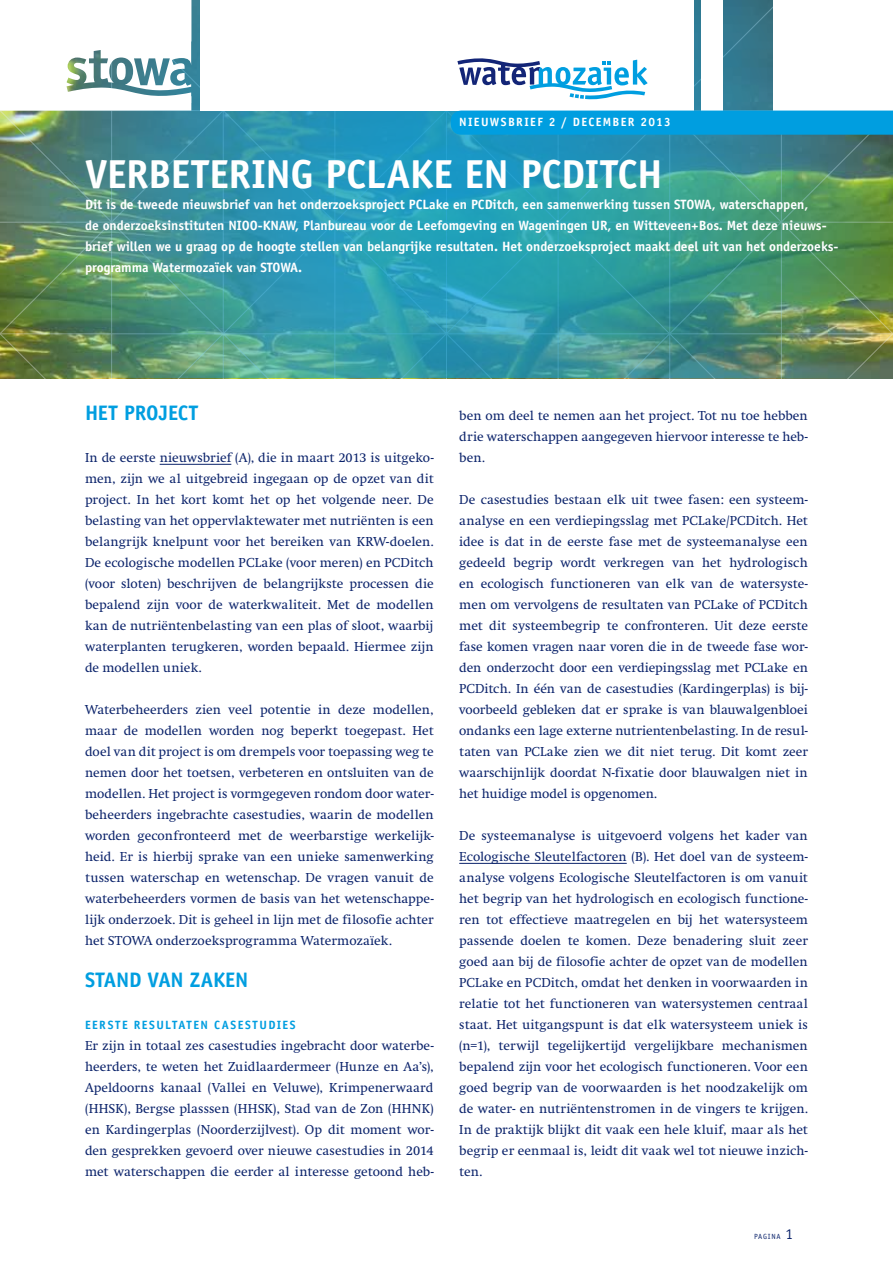
<style>
.page{position:relative;width:893px;height:1263px;background:#fff}
.page>*{position:absolute;margin:0;border:0;box-sizing:border-box;transform-origin:0 0}
.t1{font:700 40.5px "Officina Sans";letter-spacing:-.015em;color:#fff}
.t2{font:700 21px "Officina Sans";letter-spacing:-.01em;color:#009ee0}
.t3{font:13.5px/21px "Swift";color:#0b236b;text-align:justify}
.t4{font:700 13.5px/21px "Officina Sans";letter-spacing:-.005em;color:#fff}
.t5{font:700 12px "Officina Sans";letter-spacing:.11em;color:#009ee0}
.t6{font:700 12px "Officina Sans";letter-spacing:.11em;color:#fff}
.t7{font:7.5px "Officina Sans";letter-spacing:.1em;color:#0b236b}
.s1{font-size:15px}
</style>
<div class="page">
<img style="left:0;top:0;width:893px;height:378px">
<hr style="left:160px;top:464px;width:71px;height:1px;background:#0b236b">
<hr style="left:459px;top:863px;width:168px;height:1px;background:#0b236b">
<div style="left:200px;top:0;width:493px;height:111px;background:#fff"></div>
<div style="left:702px;top:0;width:21px;height:111px;background:#fff"></div>
<div style="left:774px;top:0;width:119px;height:111px;background:#fff"></div>
<svg style="left:0;top:0;width:191px;height:111px"></svg>
<div style="left:117px;top:63px;width:9px;height:17px;background:#fff;border-radius:50%"></div>
<svg style="left:457px;top:58px;width:190px;height:42px"></svg>
<div style="left:451px;top:111px;width:442px;height:24px;background:#009ee0"></div>
<div style="left:38px;top:37px;width:21px;height:62px;background:#fff"></div>
<p class="t6" style="left:459px;top:114px;width:122px">Nieuwsbrief 2 / decem</p>
<p class="t6" style="left:613px;top:114px;width:60px">ber 2013</p>
<h1 class="t1" style="left:85px;top:148px;width:106px">Verbeter</h1>
<h1 class="t1" style="left:251px;top:148px;width:137px">ing PCLake</h1>
<h1 class="t1" style="left:465px;top:148px;width:157px">en PCDitch</h1>
<p class="t4" style="left:85px;top:193px;width:755px">Dit is de tweede nieuwsbrief van het onderzoeksproject PCLake en PCDitch, een samenwerking tussen STOWA, waterschappen,<br>de onderzoeksinstituten NIOO-KNAW, Planbureau voor de Leefomgeving en Wageningen UR, en Witteveen+Bos. Met deze nieuws&shy;brief willen we u graag op de hoogte stellen van belangrijke resultaten. Het onderzoeksproject maakt deel uit van het onderzoeks&shy;programma Watermozaïek van STOWA.</p>
<h2 class="t2" style="left:85px;top:400px;width:115px">HET PROJECT</h2>
<p class="t3" style="left:85px;top:447px;width:350px">In de eerste nieuwsbrief (A), die in maart 2013 is uitgeko&shy;men, zijn we al uitgebreid ingegaan op de opzet van dit project. In het kort komt het op het volgende neer. De belasting van het oppervlaktewater met nutriënten is een belangrijk knelpunt voor het bereiken van KRW-doelen.<br>De ecologische modellen PCLake (voor meren) en PCDitch (voor sloten) beschrijven de belangrijkste processen die bepalend zijn voor de waterkwaliteit. Met de modellen kan de nutriëntenbelasting van een plas of sloot, waarbij waterplanten terugkeren, worden bepaald. Hiermee zijn de modellen uniek.</p>
<p class="t3" style="left:85px;top:699px;width:350px">Waterbeheerders zien veel potentie in deze modellen, maar de modellen worden nog beperkt toegepast. Het doel van dit project is om drempels voor toepassing weg te nemen door het toetsen, verbeteren en ontsluiten van de modellen. Het project is vormgegeven rondom door water&shy;beheerders ingebrachte casestudies, waarin de modellen worden geconfronteerd met de weerbarstige werkelijk&shy;heid. Er is hierbij sprake van een unieke samenwerking tussen waterschap en wetenschap. De vragen vanuit de waterbeheerders vormen de basis van het wetenschappe&shy;lijk onderzoek. Dit is geheel in lijn met de filosofie achter het STOWA onderzoeksprogramma Watermozaïek.</p>
<h2 class="t2" style="left:85px;top:967px;width:165px">STAND VAN ZAKEN</h2>
<p class="t5" style="left:85px;top:1017px;width:16px">Eerste</p>
<p class="t5" style="left:134px;top:1017px;width:8px">res</p>
<p class="t5" style="left:156px;top:1017px;width:24px">ultaten</p>
<p class="t5" style="left:214px;top:1017px;width:9px">casest</p>
<p class="t5" style="left:260px;top:1017px;width:30px">udies</p>
<p class="t3" style="left:85px;top:1035px;width:350px">Er zijn in totaal zes casestudies ingebracht door waterbe&shy;heerders, te weten het Zuidlaardermeer (Hunze en Aa’s), Apeldoorns kanaal (Vallei en Veluwe), Krimpenerwaard (HHSK), Bergse plasssen (HHSK), Stad van de Zon (HHNK) en Kardingerplas (Noorderzijlvest). Op dit moment wor&shy;den gesprekken gevoerd over nieuwe casestudies in 2014 met waterschappen die eerder al interesse getoond heb-</p>
<p class="t3" style="left:459px;top:405px;width:350px">ben om deel te nemen aan het project. Tot nu toe hebben drie waterschappen aangegeven hiervoor interesse te heb&shy;ben.</p>
<p class="t3" style="left:459px;top:489px;width:350px">De casestudies bestaan elk uit twee fasen: een systeem&shy;analyse en een verdiepingsslag met PCLake/PCDitch. Het idee is dat in de eerste fase met de systeemanalyse een gedeeld begrip wordt verkregen van het hydrologisch en ecologisch functioneren van elk van de watersyste&shy;men om vervolgens de resultaten van PCLake of PCDitch met dit systeembegrip te confronteren. Uit deze eerste fase komen vragen naar voren die in de tweede fase wor&shy;den onderzocht door een verdiepingsslag met PCLake en PCDitch. In één van de casestudies (Kardingerplas) is bij&shy;voorbeeld gebleken dat er sprake is van blauwalgenbloei ondanks een lage externe nutrientenbelasting. In de resul&shy;taten van PCLake zien we dit niet terug. Dit komt zeer waarschijnlijk doordat N-fixatie door blauwalgen niet in het huidige model is opgenomen.</p>
<p class="t3" style="left:459px;top:825px;width:350px">De systeemanalyse is uitgevoerd volgens het kader van Ecologische Sleutelfactoren (B). Het doel van de systeem&shy;analyse volgens Ecologische Sleutelfactoren is om vanuit het begrip van het hydrologisch en ecologisch functione&shy;ren tot effectieve maatregelen en bij het watersysteem passende doelen te komen. Deze benadering sluit zeer goed aan bij de filosofie achter de opzet van de modellen PCLake en PCDitch, omdat het denken in voorwaarden in relatie tot het functioneren van watersystemen centraal staat. Het uitgangspunt is dat elk watersysteem uniek is (n=1), terwijl tegelijkertijd vergelijkbare mechanismen bepalend zijn voor het ecologisch functioneren. Voor een goed begrip van de voorwaarden is het noodzakelijk om de water- en nutriëntenstromen in de vingers te krijgen.<br>In de praktijk blijkt dit vaak een hele kluif, maar als het begrip er eenmaal is, leidt dit vaak wel tot nieuwe inzich&shy;ten.</p>
<p class="t7" style="left:754px;top:1232px;width:40px">PAGINA <span class="s1">1</span></p>
</div>
